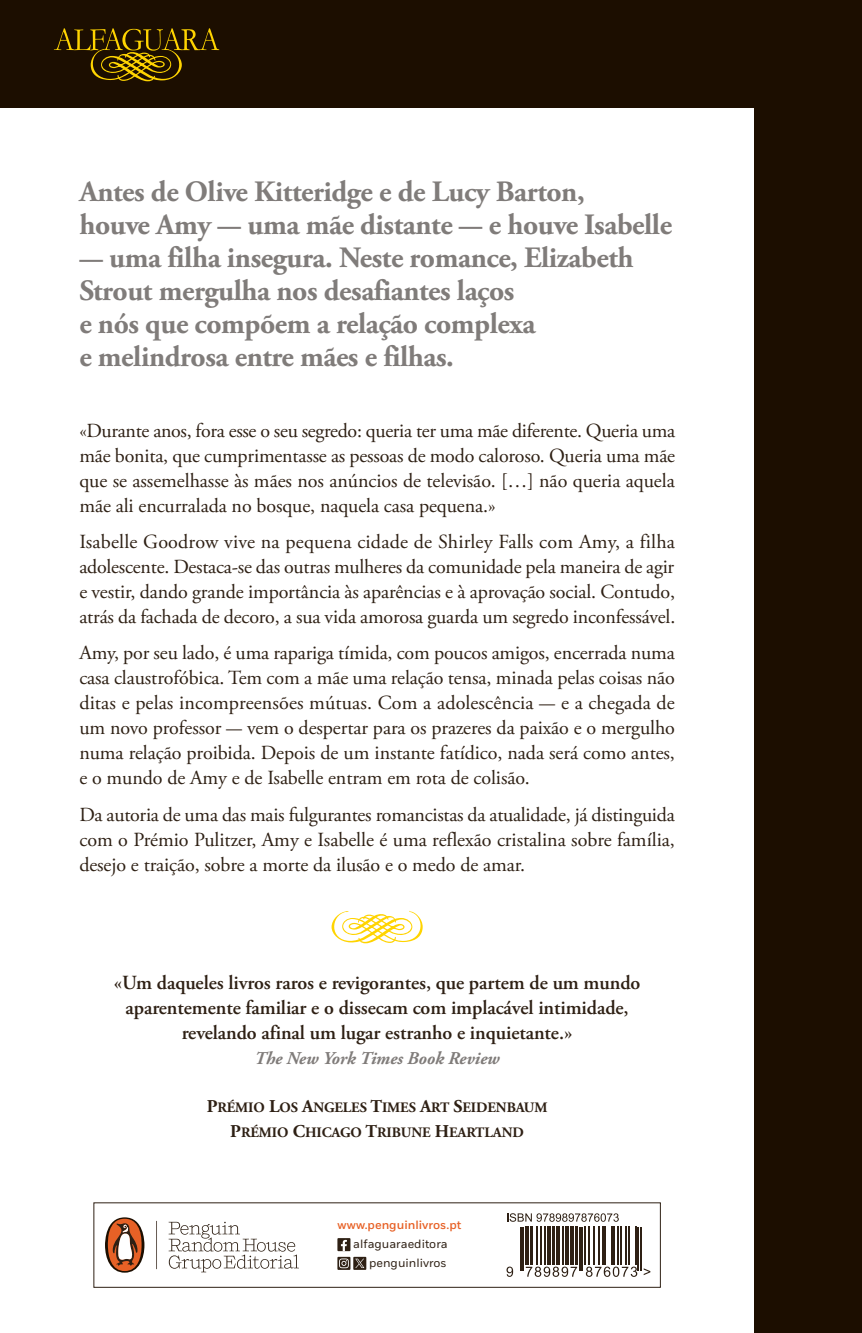
<style>
.page{position:relative;width:862px;height:1333px;background:#fff}
.page>*{position:absolute;margin:0;border:0;box-sizing:border-box;transform-origin:0 0}
.t1{font:700 29.6px/33px "Adobe Garamond Pro";letter-spacing:-.015em;color:#807c7a;scale:.8 1}
.t2{font:700 29.6px/33px "Adobe Garamond Pro";letter-spacing:-.015em;color:#807c7a}
.t3{font:20px/25px "Adobe Garamond Pro";letter-spacing:-.005em;color:#2e2014;text-align:justify}
.t4{font:600 20px/25px "Adobe Garamond Pro";letter-spacing:-.005em;color:#2e2014;text-align:center}
.t5{font:italic 700 18px "Adobe Garamond Pro";letter-spacing:-.005em;color:#807c7a}
.t6{font:14.4px/25px "Adobe Garamond Pro Bold SC800";letter-spacing:-.005em;color:#2e2014;text-align:center}
.t7{font:12px/18.8px "Fort";color:#2e2014;text-align:right}
.t8{font:500 12px "Fort";color:#e76126}
.s1{font-size:18px}
</style>
<div class="page">
<div style="left:0;top:0;width:862px;height:108px;background:#1c0e00"></div>
<svg style="left:54px;top:28px;width:165px;height:53px"></svg>
<div style="left:754px;top:0;width:108px;height:1332px;background:#1c0e00"></div>
<svg style="left:331px;top:910px;width:92px;height:33px"></svg>
<svg style="left:169px;top:1221px;width:130px;height:51px"></svg>
<svg style="left:156px;top:1220px;width:1px;height:48px"></svg>
<svg style="left:105px;top:1217px;width:39px;height:55px"></svg>
<svg style="left:337px;top:1237px;width:13px;height:13px"></svg>
<svg style="left:341px;top:1239px;width:6px;height:12px"></svg>
<div style="left:337px;top:1256px;width:13px;height:13px;background:#2e2014"></div>
<svg style="left:339px;top:1258px;width:10px;height:10px"></svg>
<svg style="left:353px;top:1256px;width:13px;height:13px"></svg>
<svg style="left:355px;top:1258px;width:9px;height:9px"></svg>
<hr style="left:520px;top:1226px;width:1px;height:44px;background:#2e2014">
<hr style="left:522px;top:1226px;width:2px;height:44px;background:#2e2014">
<hr style="left:525px;top:1226px;width:4px;height:39px;background:#2e2014">
<hr style="left:530px;top:1226px;width:3px;height:39px;background:#2e2014">
<hr style="left:536px;top:1226px;width:2px;height:39px;background:#2e2014">
<hr style="left:540px;top:1226px;width:2px;height:39px;background:#2e2014">
<hr style="left:544px;top:1226px;width:1px;height:39px;background:#2e2014">
<hr style="left:547px;top:1226px;width:4px;height:39px;background:#2e2014">
<hr style="left:552px;top:1226px;width:2px;height:39px;background:#2e2014">
<hr style="left:556px;top:1226px;width:4px;height:39px;background:#2e2014">
<hr style="left:562px;top:1226px;width:1px;height:39px;background:#2e2014">
<hr style="left:565px;top:1226px;width:3px;height:39px;background:#2e2014">
<hr style="left:570px;top:1226px;width:4px;height:39px;background:#2e2014">
<hr style="left:575px;top:1226px;width:2px;height:39px;background:#2e2014">
<hr style="left:579px;top:1226px;width:1px;height:44px;background:#2e2014">
<hr style="left:581px;top:1226px;width:2px;height:44px;background:#2e2014">
<hr style="left:584px;top:1226px;width:1px;height:39px;background:#2e2014">
<hr style="left:588px;top:1226px;width:1px;height:39px;background:#2e2014">
<hr style="left:593px;top:1226px;width:1px;height:39px;background:#2e2014">
<hr style="left:598px;top:1226px;width:1px;height:39px;background:#2e2014">
<hr style="left:602px;top:1226px;width:1px;height:39px;background:#2e2014">
<hr style="left:604px;top:1226px;width:2px;height:39px;background:#2e2014">
<hr style="left:611px;top:1226px;width:4px;height:39px;background:#2e2014">
<hr style="left:617px;top:1226px;width:1px;height:39px;background:#2e2014">
<hr style="left:620px;top:1226px;width:1px;height:39px;background:#2e2014">
<hr style="left:625px;top:1226px;width:1px;height:39px;background:#2e2014">
<hr style="left:629px;top:1226px;width:1px;height:39px;background:#2e2014">
<hr style="left:635px;top:1226px;width:1px;height:39px;background:#2e2014">
<hr style="left:638px;top:1226px;width:1px;height:44px;background:#2e2014">
<hr style="left:640px;top:1226px;width:1px;height:44px;background:#2e2014">
<svg style="left:506px;top:1266px;width:7px;height:10px"></svg>
<svg style="left:526px;top:1266px;width:51px;height:10px"></svg>
<svg style="left:586px;top:1266px;width:51px;height:10px"></svg>
<svg style="left:643px;top:1268px;width:7px;height:6px"></svg>
<svg style="left:507px;top:1213px;width:112px;height:8px"></svg>
<h1 class="t2" style="left:79px;top:176px;width:594px">Antes de Olive Kitteridge e de Lucy Barton,<br>houve Amy — uma mãe distante — e houve Isabelle</h1>
<h1 class="t1" style="left:79px;top:242px;width:694px">— uma filha insegura. Neste romance, Elizabeth Strout mergulha nos desafiantes laços<br>e nós que compõem a relação complexa<br>e melindrosa entre mães e filhas.</h1>
<p class="t3" style="left:79px;top:418px;width:597px">«Durante anos, fora esse o seu segredo: queria ter uma mãe diferente. Queria uma mãe bonita, que cumprimentasse as pessoas de modo caloroso. Queria uma mãe que se assemelhasse às mães nos anúncios de televisão. […] não queria aquela mãe ali encurralada no bosque, naquela casa pequena.»</p>
<p class="t3" style="left:79px;top:530px;width:597px">Isabelle Goodrow vive na pequena cidade de Shirley Falls com Amy, a filha adolescente. Destaca-se das outras mulheres da comunidade pela maneira de agir e vestir, dando grande importância às aparências e à aprovação social. Contudo, atrás da fachada de decoro, a sua vida amorosa guarda um segredo inconfessável.</p>
<p class="t3" style="left:79px;top:641px;width:597px">Amy, por seu lado, é uma rapariga tímida, com poucos amigos, encerrada numa casa claustrofóbica. Tem com a mãe uma relação tensa, minada pelas coisas não ditas e pelas incompreensões mútuas. Com a adolescência — e a chegada de um novo professor — vem o despertar para os prazeres da paixão e o mergulho numa relação proibida. Depois de um instante fatídico, nada será como antes, e o mundo de Amy e de Isabelle entram em rota de colisão.</p>
<p class="t3" style="left:79px;top:802px;width:597px">Da autoria de uma das mais fulgurantes romancistas da atualidade, já distinguida com o Prémio Pulitzer, Amy e Isabelle é uma reflexão cristalina sobre família, desejo e traição, sobre a morte da ilusão e o medo de amar.</p>
<p class="t4" style="left:114px;top:970px;width:528px">«Um daqueles livros raros e revigorantes, que partem de um mundo aparentemente familiar e o dissecam com implacável intimidade, revelando afinal um lugar estranho e inquietante.»</p>
<p class="t5" style="left:255px;top:1047px;width:246px">The New York Times Book Review</p>
<p class="t6" style="left:207px;top:1094px;width:342px"><span class="s1">P</span>RÉMIO <span class="s1">L</span>OS <span class="s1">A</span>NGELES <span class="s1">T</span>IMES <span class="s1">A</span>RT <span class="s1">S</span>EIDENBAUM<br><span class="s1">P</span>RÉMIO <span class="s1">C</span>HICAGO <span class="s1">T</span>RIBUNE <span class="s1">H</span>EARTLAND</p>
<p class="t8" style="left:337px;top:1217px;width:125px">www.penguinlivros.pt</p>
<p class="t7" style="left:353px;top:1234px;width:96px">alfaguaraeditora penguinlivros</p>
</div>
